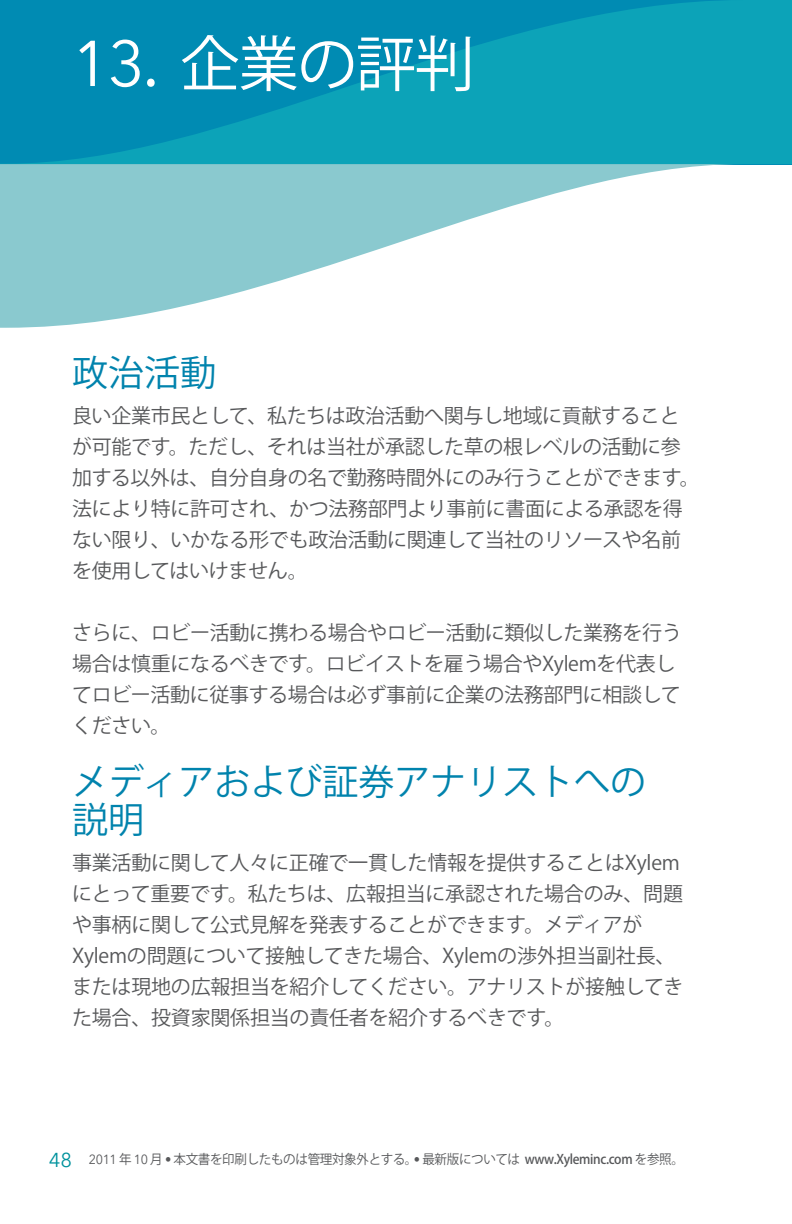
<style>
.page{position:relative;width:792px;height:1224px;background:#fff}
.page>*{position:absolute;margin:0;border:0;box-sizing:border-box;transform-origin:0 0}
.t1{font:60px "Koz Go Pro";letter-spacing:-.02em;color:#fff}
.t2{font:36px/38px "Koz Go Pro";color:#0083ad}
.t3{font:20px/31px "Koz Go Pro";letter-spacing:-.015em;color:#57585a}
.t4{font:13.2px "Koz Go Pro";letter-spacing:-.025em;color:#57585a;scale:.95 1}
.s1{font-family:"Avenir Next LT Com";font-size:64px}
.s2{font-size:64px}
.s3{font-family:"Avenir Next LT Com";font-size:20px;color:#00929d}
.s4{font-family:"Avenir Next LT Com"}
.s5{font-weight:500}
</style>
<div class="page">
<svg style="left:0;top:164px;width:792px;height:164px"></svg>
<svg style="left:0;top:0;width:792px;height:164px;background:#0697b5"></svg>
<h1 class="t1" style="left:72px;top:25px;width:404px"><span class="s1">13</span><span class="s2">.</span> 企業の評判</h1>
<h2 class="t2" style="left:72px;top:355px;width:145px">政治活動</h2>
<p class="t3" style="left:72px;top:401px;width:629px">良い企業市民として、私たちは政治活動へ関与し地域に貢献することが可能です。ただし、それは当社が承認した草の根レベルの活動に参加する以外は、自分自身の名で勤務時間外にのみ行うことができます。法により特に許可され、かつ法務部門より事前に書面による承認を得ない限り、いかなる形でも政治活動に関連して当社のリソースや名前を使用してはいけません。</p>
<p class="t3" style="left:72px;top:618px;width:611px">さらに、ロビー活動に携わる場合やロビー活動に類似した業務を行う場合は慎重になるべきです。ロビイストを雇う場合やXylemを代表してロビー活動に従事する場合は必ず事前に企業の法務部門に相談してください。</p>
<h2 class="t2" style="left:72px;top:764px;width:576px">メディアおよび証券アナリストへの説明</h2>
<p class="t3" style="left:72px;top:848px;width:613px">事業活動に関して人々に正確で一貫した情報を提供することはXylemにとって重要です。私たちは、広報担当に承認された場合のみ、問題や事柄に関して公式見解を発表することができます。メディアがXylemの問題について接触してきた場合、Xylemの渉外担当副社長、または現地の広報担当を紹介してください。アナリストが接触してきた場合、投資家関係担当の責任者を紹介するべきです。</p>
<p class="t4" style="left:49px;top:1150px;width:670px"><span class="s3">48</span> <span class="s4">2011</span> 年 <span class="s4">10</span> 月 <span class="s4">•</span> 本文書を印刷したものは管理対象外とする。<span class="s4">•</span> 最新版については <span class="s5">www.Xyleminc.com</span> を参照。</p>
</div>
